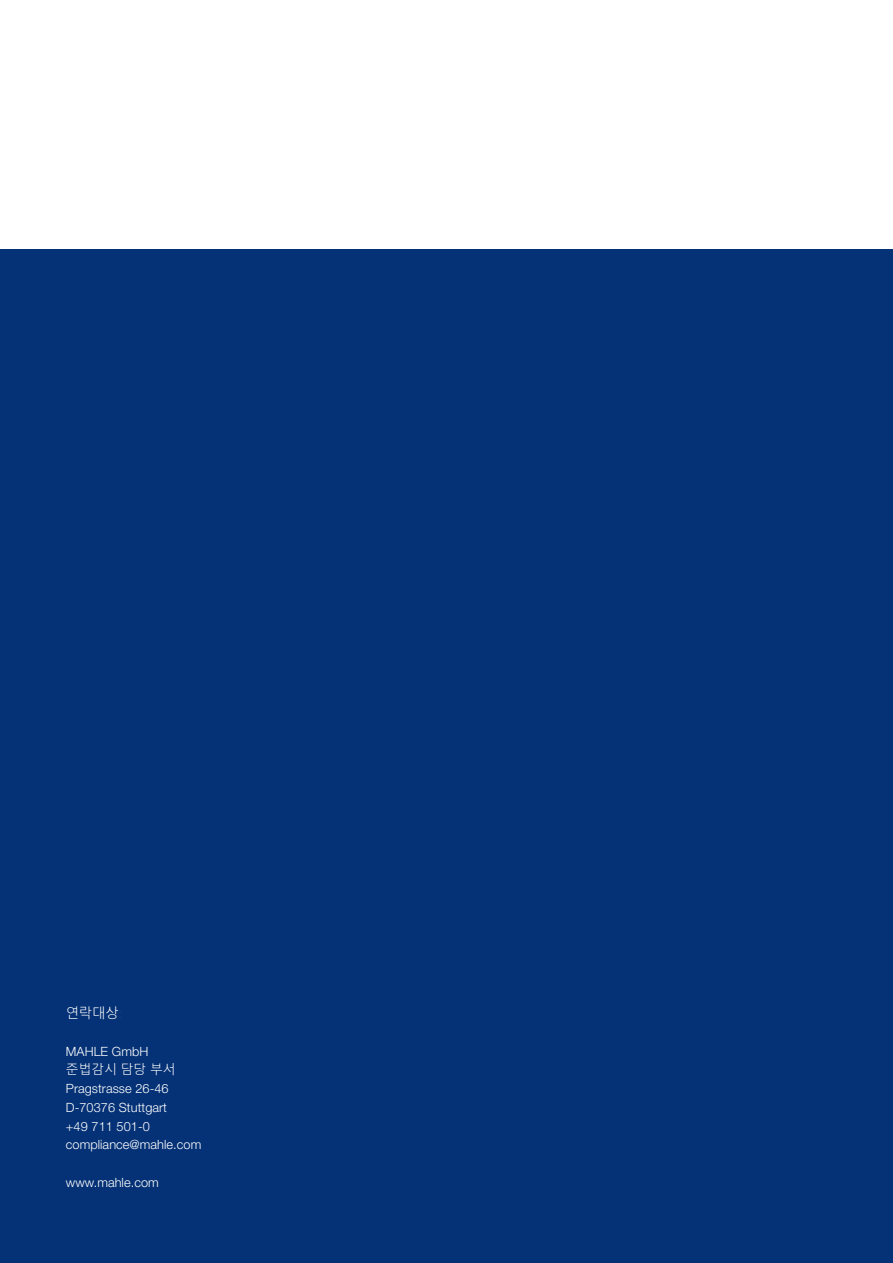
<style>
.page{position:relative;width:893px;height:1263px;background:#fff}
.page>*{position:absolute;margin:0;border:0;box-sizing:border-box;transform-origin:0 0}
.t1{font:300 13.5px "Malgun Gothic";color:#fff}
.t2{font:300 12.75px/18.8px "Helvetica Neue LT Pro";letter-spacing:.005em;color:#fff}
.t3{font:300 12.75px "Malgun Gothic";letter-spacing:.005em;color:#fff}
.s1{color:#004b87}
</style>
<div class="page">
<div style="left:0;top:249px;width:893px;height:1014px;background:#053276"></div>
<p class="t1" style="left:66px;top:1005px;width:58px">연락대상<span class="s1">:</span></p>
<p class="t2" style="left:66px;top:1041px;width:84px">MAHLE GmbH</p>
<p class="t3" style="left:66px;top:1062px;width:111px">준법감시 담당 부서</p>
<p class="t2" style="left:66px;top:1079px;width:137px">Pragstrasse 26-46<br>D-70376 Stuttgart<br>+49 711 501-0 compliance@mahle.com</p>
<p class="t2" style="left:66px;top:1173px;width:94px">www.mahle.com</p>
</div>
